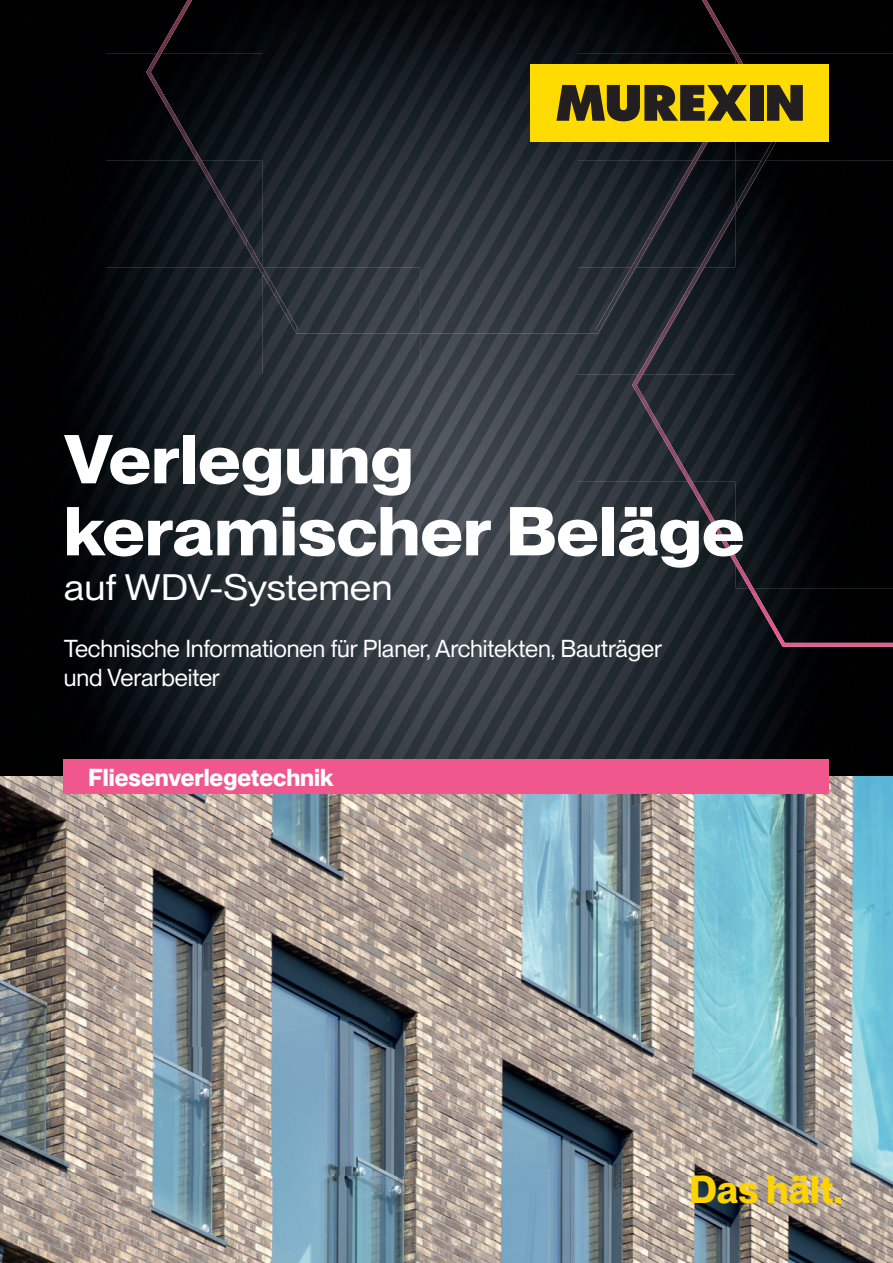
<style>
.page{position:relative;width:893px;height:1263px;background:#fff}
.page>*{position:absolute;margin:0;border:0;box-sizing:border-box;transform-origin:0 0}
.t1{font:700 67.5px/72px "PP Neue Montreal";color:#fff;scale:1.1 1}
.t2{font:700 38.25px "PP Neue Montreal";color:#fed304}
.t3{font:36px "PP Neue Montreal";color:#fff;scale:1.1 1}
.t4{font:24px/28.8px "PP Neue Montreal";letter-spacing:-.005em;color:#fff}
.t5{font:700 24px "PP Neue Montreal";color:#fff}
</style>
<div class="page">
<div style="left:0;top:0;width:52px;height:776px;background:#000001"></div>
<img style="left:52px;top:0;width:841px;height:776px">
<img style="left:297px;top:286px;width:328px;height:48px">
<img style="left:246px;top:239px;width:51px;height:95px">
<img style="left:620px;top:238px;width:32px;height:48px">
<img style="left:196px;top:151px;width:51px;height:96px">
<img style="left:648px;top:151px;width:50px;height:88px">
<img style="left:698px;top:0;width:50px;height:159px">
<img style="left:146px;top:0;width:50px;height:159px">
<img style="left:752px;top:594px;width:141px;height:53px">
<img style="left:722px;top:542px;width:35px;height:52px">
<img style="left:684px;top:468px;width:43px;height:74px">
<img style="left:632px;top:294px;width:52px;height:182px">
<img style="left:684px;top:203px;width:53px;height:99px">
<img style="left:736px;top:142px;width:53px;height:69px">
<img style="left:829px;top:123px;width:64px;height:4px">
<div style="left:530px;top:64px;width:299px;height:78px;background:#ffdc01"></div>
<div style="left:750px;top:85px;width:13px;height:36px;background:#231f20"></div>
<svg style="left:767px;top:85px;width:36px;height:36px"></svg>
<svg style="left:556px;top:85px;width:191px;height:36px"></svg>
<img style="left:0;top:776px;width:893px;height:487px">
<img style="left:0;top:1017px;width:893px;height:1px">
<div style="left:64px;top:759px;width:765px;height:34px;background:#f0588d"></div>
<h1 class="t1" style="left:64px;top:425px;width:620px">Verlegung keramischer Beläge</h1>
<h3 class="t3" style="left:64px;top:566px;width:300px">auf WDV-Systemen</h3>
<p class="t4" style="left:64px;top:634px;width:600px">Technische Informationen für Planer, Architekten, Bauträger und Verarbeiter</p>
<p class="t5" style="left:88px;top:763px;width:247px">Fliesenverlegetechnik</p>
<h2 class="t2" style="left:689px;top:1166px;width:155px">Das hält.</h2>
</div>
